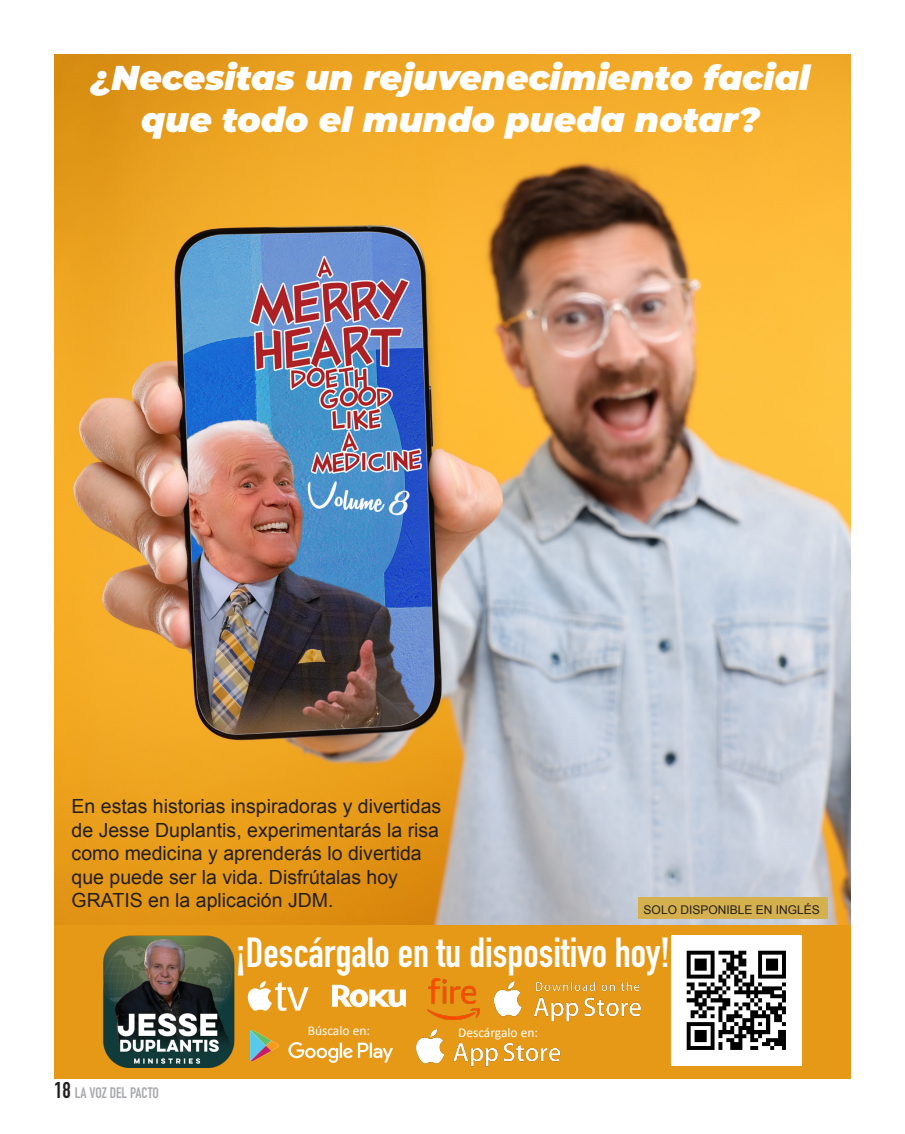
<style>
.page{position:relative;width:905px;height:1134px;background:#fff}
.page>*{position:absolute;margin:0;border:0;box-sizing:border-box;transform-origin:0 0}
.t1{font:700 41.4px "DIN Condensed";color:#fff}
.t2{font:italic 900 34.5px/41.4px "Montserrat";color:#fff;text-align:center}
.t3{font:19.5px/23.4px "Arial";color:#231f20}
.t4{font:700 15px "DIN Condensed";color:#a8a9ad}
.t5{font:13.5px "Calibri";color:#fff}
.t6{font:12px "Arial";color:#231f20}
.s1{font-size:22.5px;color:#231f20}
</style>
<div class="page">
<div style="left:54px;top:54px;width:796px;height:1024px;background:#e69917"></div>
<img style="left:54px;top:54px;width:796px;height:870px">
<img style="left:103px;top:935px;width:132px;height:132px">
<svg style="left:288px;top:1042px;width:105px;height:21px"></svg>
<svg style="left:250px;top:1030px;width:29px;height:32px"></svg>
<img style="left:453px;top:1043px;width:108px;height:24px">
<svg style="left:332px;top:985px;width:74px;height:22px"></svg>
<svg style="left:247px;top:981px;width:62px;height:30px"></svg>
<img style="left:428px;top:978px;width:51px;height:42px">
<img style="left:671px;top:935px;width:130px;height:130px">
<img style="left:494px;top:981px;width:147px;height:41px">
<img style="left:416px;top:1029px;width:29px;height:35px">
<div style="left:638px;top:897px;width:189px;height:22px;background:#d4b04e"></div>
<p class="t2" style="left:91px;top:55px;width:721px">¿Necesitas un rejuvenecimiento facial que todo el mundo pueda notar?</p>
<p class="t3" style="left:72px;top:795px;width:371px">En estas historias inspiradoras y divertidas de Jesse Duplantis, experimentarás la risa como medicina y aprenderás lo divertida que puede ser la vida. Disfrútalas hoy GRATIS en la aplicación JDM.</p>
<p class="t6" style="left:643px;top:901px;width:178px">SOLO DISPONIBLE EN INGLÉS</p>
<p class="t1" style="left:236px;top:925px;width:436px">¡Descárgalo en tu dispositivo hoy!</p>
<p class="t4" style="left:54px;top:1082px;width:106px"><span class="s1">18</span> LA VOZ DEL PACTO</p>
<p class="t5" style="left:308px;top:1022px;width:64px">Búscalo en:</p>
<p class="t5" style="left:458px;top:1024px;width:82px">Descárgalo en:</p>
</div>
